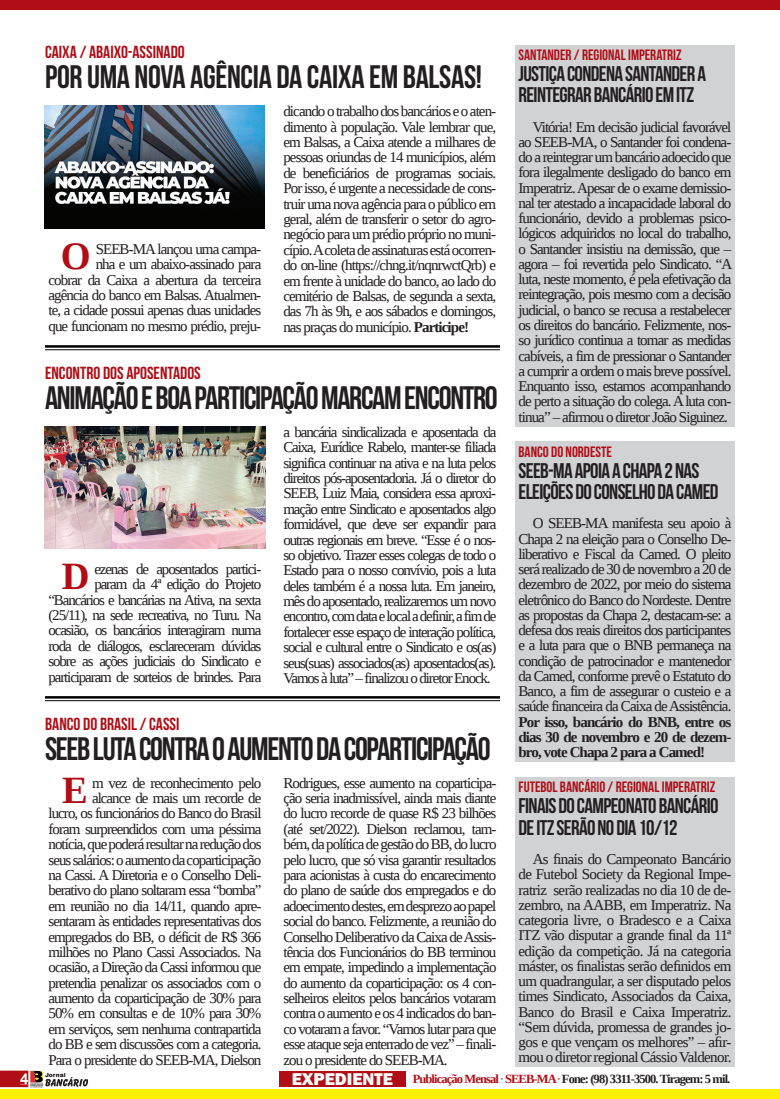
<style>
.page{position:relative;width:780px;height:1099px;background:#fff}
.page>*{position:absolute;margin:0;border:0;box-sizing:border-box;transform-origin:0 0}
.t1{font:700 38.5px "Liberation Serif";color:#b00d15}
.t2{font:32.5px "Bebas Neue";letter-spacing:-.04em;color:#231f20}
.t3{font:32.5px "Bebas Neue";letter-spacing:-.01em;color:#231f20}
.t4{font:21.25px/21.2px "Bebas Neue";letter-spacing:-.03em;color:#231f20}
.t5{font:17.5px "Bebas Neue";color:#b00d15}
.t6{font:15px/15.4px "Liberation Serif";letter-spacing:-.065em;color:#231f20;text-align:justify}
.t7{font:700 15px/15.2px "Liberation Serif";letter-spacing:-.06em;color:#231f20;text-align:justify}
.t8{font:15px "Bebas Neue";color:#b00d15}
.t9{font:700 15px "Arial";color:#fff}
.t10{font:700 12.5px "Liberation Serif";letter-spacing:-.07em;color:#231f20}
.t11{font:900 6px "Arial";color:#231f20}
.s1{font-weight:700}
.s2{font-family:"Franklin Gothic";font-weight:800;font-size:17.5px;color:#fff}
.s3{color:#b00d15}
.s4{font-weight:400;color:#b00d15}
</style>
<div class="page">
<svg style="left:0;top:1070px;width:88px;height:18px"></svg>
<div style="left:0;top:1089px;width:779px;height:9px;background:#fff101"></div>
<div style="left:0;top:0;width:779px;height:10px;background:#b00d15"></div>
<div style="left:279px;top:1070px;width:126px;height:16px;background:#b00d15"></div>
<hr style="left:45px;top:345px;width:455px;height:2px;background:#000">
<hr style="left:45px;top:349px;width:455px;height:1px;background:#000">
<hr style="left:45px;top:696px;width:455px;height:2px;background:#000">
<hr style="left:45px;top:700px;width:455px;height:1px;background:#000">
<img style="left:45px;top:106px;width:220px;height:122px">
<img style="left:45px;top:426px;width:220px;height:122px">
<div style="left:515px;top:441px;width:220px;height:321px;background:#d1d2d4"></div>
<div style="left:515px;top:777px;width:220px;height:290px;background:#d1d2d4"></div>
<div style="left:515px;top:45px;width:220px;height:381px;background:#d1d2d4"></div>
<p class="t5" style="left:45px;top:42px;width:141px">CAIXA / ABAIXO-ASSINADO</p>
<h2 class="t3" style="left:45px;top:59px;width:438px">POR UMA NOVA AGÊNCIA DA CAIXA EM BALSAS!</h2>
<p class="t6" style="left:48px;top:241px;width:214px;text-align:right">SEEB-MA lançou uma campa-<br>nha e um abaixo-assinado para<br>cobrar da Caixa a abertura da terceira agência do banco em Balsas. Atualmen&shy;te, a cidade possui apenas duas unidades que funcionam no mesmo prédio, preju-</p>
<h1 class="t1" style="left:61px;top:230px;width:31px">O</h1>
<p class="t6" style="left:283px;top:103px;width:214px">dicando o trabalho dos bancários e o aten&shy;dimento à população. Vale lembrar que, em Balsas, a Caixa atende a milhares de pessoas oriundas de 14 municípios, além de beneficiários de programas sociais.<br>Por isso, é urgente a necessidade de cons&shy;truir uma nova agência para o público em geral, além de transferir o setor do agro&shy;negócio para um prédio próprio no muni&shy;cípio. A coleta de assinaturas está ocorren&shy;do on-line (https://chng.it/nqnrwctQrb) e em frente à unidade do banco, ao lado do cemitério de Balsas, de segunda a sexta, das 7h às 9h, e aos sábados e domingos, nas praças do município. <span class="s1">Participe!</span></p>
<p class="t5" style="left:45px;top:363px;width:157px">ENCONTRO DOS APOSENTADOS</p>
<h2 class="t2" style="left:45px;top:379px;width:454px">ANIMAÇÃO E BOA PARTICIPAÇÃO MARCAM ENCONTRO</h2>
<p class="t6" style="left:48px;top:561px;width:214px;text-align:right">ezenas de aposentados partici-<br>param da 4ª edição do Projeto “Bancários e bancárias na Ativa, na sexta (25/11), na sede recreativa, no Turu. Na ocasião, os bancários interagiram numa roda de diálogos, esclareceram dúvidas sobre as ações judiciais do Sindicato e participaram de sorteios de brindes. Para</p>
<h1 class="t1" style="left:62px;top:550px;width:29px">D</h1>
<p class="t6" style="left:283px;top:424px;width:214px">a bancária sindicalizada e aposentada da Caixa, Eurídice Rabelo, manter-se filiada significa continuar na ativa e na luta pelos direitos pós-aposentadoria. Já o diretor do SEEB, Luiz Maia, considera essa aproxi&shy;mação entre Sindicato e aposentados algo formidável, que deve ser expandir para outras regionais em breve. “Esse é o nos&shy;so objetivo. Trazer esses colegas de todo o Estado para o nosso convívio, pois a luta deles também é a nossa luta. Em janeiro, mês do aposentado, realizaremos um novo encontro, com data e local a definir, a fim de fortalecer esse espaço de interação política, social e cultural entre o Sindicato e os(as) seus(suas) associados(as) aposentados(as).<br>Vamos à luta” – finalizou o diretor Enock.</p>
<p class="t5" style="left:45px;top:713px;width:136px">BANCO DO BRASIL / CASSI</p>
<h2 class="t2" style="left:45px;top:730px;width:447px">SEEB LUTA CONTRA O AUMENTO DA COPARTICIPAÇÃO</h2>
<h1 class="t1" style="left:62px;top:764px;width:27px">E</h1>
<p class="t6" style="left:49px;top:775px;width:214px;text-align:right">m vez de reconhecimento pelo<br>alcance de mais um recorde de<br>lucro, os funcionários do Banco do Brasil foram surpreendidos com uma péssima notícia, que poderá resultar na redução dos seus salários: o aumento da coparticipação na Cassi. A Diretoria e o Conselho Deli&shy;berativo do plano soltaram essa “bomba” em reunião no dia 14/11, quando apre&shy;sentaram às entidades representativas dos empregados do BB, o déficit de R$ 366 milhões no Plano Cassi Associados. Na ocasião, a Direção da Cassi informou que pretendia penalizar os associados com o aumento da coparticipação de 30% para 50% em consultas e de 10% para 30% em serviços, sem nenhuma contrapartida do BB e sem discussões com a categoria.<br>Para o presidente do SEEB-MA, Dielson</p>
<p class="t6" style="left:283px;top:775px;width:214px">Rodrigues, esse aumento na coparticipa&shy;ção seria inadmissível, ainda mais diante do lucro recorde de quase R$ 23 bilhões (até set/2022). Dielson reclamou, tam&shy;bém, da política de gestão do BB, do lucro pelo lucro, que só visa garantir resultados para acionistas à custa do encarecimento do plano de saúde dos empregados e do adoecimento destes, em desprezo ao papel social do banco. Felizmente, a reunião do Conselho Deliberativo da Caixa de Assis&shy;tência dos Funcionários do BB terminou em empate, impedindo a implementação do aumento da coparticipação: os 4 con&shy;selheiros eleitos pelos bancários votaram contra o aumento e os 4 indicados do ban&shy;co votaram a favor. “Vamos lutar para que esse ataque seja enterrado de vez” – finali&shy;zou o presidente do SEEB-MA.</p>
<p class="t8" style="left:518px;top:46px;width:165px">SANTANDER / REGIONAL IMPERATRIZ</p>
<h3 class="t4" style="left:518px;top:63px;width:189px">JUSTIÇA CONDENA SANTANDER A<br>REINTEGRAR BANCÁRIO EM ITZ</h3>
<p class="t6" style="left:518px;top:119px;width:215px;text-indent:14px">Vitória! Em decisão judicial favorável ao SEEB-MA, o Santander foi condena&shy;do a reintegrar um bancário adoecido que fora ilegalmente desligado do banco em Imperatriz. Apesar de o exame demissio&shy;nal ter atestado a incapacidade laboral do funcionário, devido a problemas psico&shy;lógicos adquiridos no local do trabalho, o Santander insistiu na demissão, que – agora – foi revertida pelo Sindicato. “A luta, neste momento, é pela efetivação da reintegração, pois mesmo com a decisão judicial, o banco se recusa a restabelecer os direitos do bancário. Felizmente, nos&shy;so jurídico continua a tomar as medidas cabíveis, a fim de pressionar o Santander a cumprir a ordem o mais breve possível.<br>Enquanto isso, estamos acompanhando de perto a situação do colega. A luta con&shy;tinua” – afirmou o diretor João Siguinez.</p>
<p class="t8" style="left:518px;top:443px;width:95px">BANCO DO NORDESTE</p>
<h3 class="t4" style="left:518px;top:459px;width:201px">SEEB-MA APOIA A CHAPA 2 NAS<br>ELEIÇÕES DO CONSELHO DA CAMED</h3>
<p class="t6" style="left:518px;top:515px;width:214px;text-indent:14px">O SEEB-MA manifesta seu apoio à Chapa 2 na eleição para o Conselho De&shy;liberativo e Fiscal da Camed. O pleito será realizado de 30 de novembro a 20 de dezembro de 2022, por meio do sistema eletrônico do Banco do Nordeste. Dentre as propostas da Chapa 2, destacam-se: a defesa dos reais direitos dos participantes e a luta para que o BNB permaneça na condição de patrocinador e mantenedor da Camed, conforme prevê o Estatuto do Banco, a fim de assegurar o custeio e a saúde financeira da Caixa de Assistência.</p>
<p class="t7" style="left:518px;top:713px;width:214px">Por isso, bancário do BNB, entre os dias 30 de novembro e 20 de dezem&shy;bro, vote Chapa 2 para a Camed!</p>
<p class="t8" style="left:518px;top:778px;width:198px">FUTEBOL BANCÁRIO / REGIONAL IMPERATRIZ</p>
<h3 class="t4" style="left:518px;top:795px;width:201px">FINAIS DO CAMPEONATO BANCÁRIO<br>DE ITZ SERÃO NO DIA 10/12</h3>
<p class="t6" style="left:518px;top:851px;width:214px;text-indent:14px">As finais do Campeonato Bancário de Futebol Society da Regional Impe&shy;ratriz serão realizadas no dia 10 de de&shy;zembro, na AABB, em Imperatriz. Na categoria livre, o Bradesco e a Caixa ITZ vão disputar a grande final da 11ª edição da competição. Já na categoria máster, os finalistas serão definidos em um quadrangular, a ser disputado pelos times Sindicato, Associados da Caixa, Banco do Brasil e Caixa Imperatriz. “Sem dúvida, promessa de grandes jo&shy;gos e que vençam os melhores” – afir&shy;mou o diretor regional Cássio Valdenor.</p>
<p class="t9" style="left:20px;top:1068px;width:10px">4</p>
<p class="t11" style="left:45px;top:1070px;width:22px">Jornal</p>
<p class="t10" style="left:292px;top:1070px;width:440px"><span class="s2">EXPEDIENTE</span> <span class="s3">Publicação Mensal</span> <span class="s4">·</span> <span class="s3">SEEB-MA</span> <span class="s4">·</span> Fone: (98) 3311-3500. Tiragem: 5 mil.</p>
</div>
